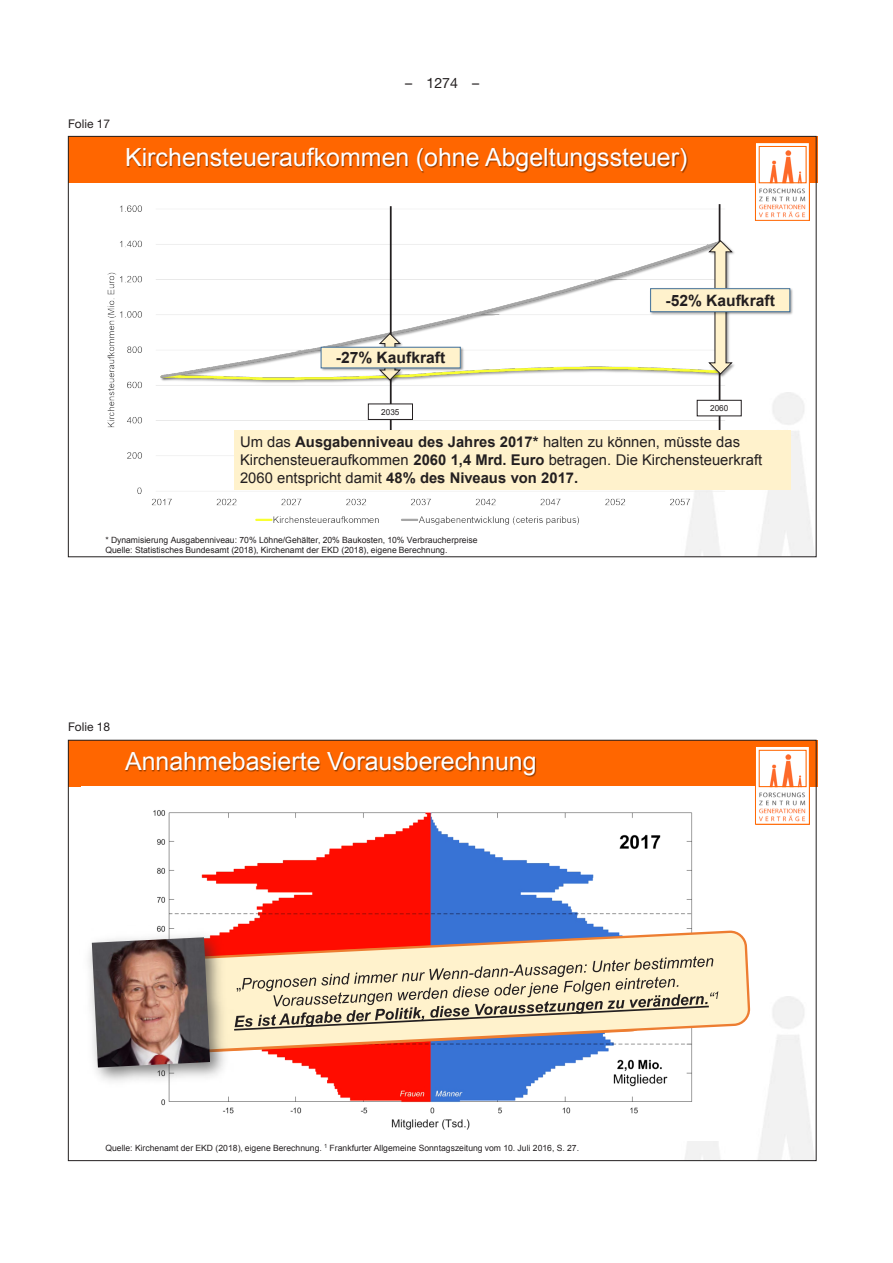
<style>
.page{position:relative;width:893px;height:1263px;background:#fff}
.page>*{position:absolute;margin:0;border:0;box-sizing:border-box;transform-origin:0 0}
.t1{font:25.05px "Arial";color:#fff}
.t2{font:700 15.6px "Arial";color:#231f20}
.t3{font:14.85px/17.7px "Arial";color:#231f20}
.t4{font:14.25px "Helvetica Neue LT";color:#231f20}
.t5{font:12px "Helvetica Neue LT";color:#231f20}
.t6{font:8.55px/10.4px "Arial";color:#231f20}
.t7{font:8.25px "Arial";color:#231f20}
.s1{font-weight:700}
</style>
<div class="page">
<div style="left:68px;top:136px;width:749px;height:47px;background:#f60"></div>
<img style="left:107px;top:204px;width:630px;height:327px">
<img style="left:127px;top:148px;width:561px;height:25px">
<svg style="left:757px;top:145px;width:50px;height:73px"></svg>
<div style="left:755px;top:143px;width:54px;height:77px;border:1px solid #f60"></div>
<div style="left:759px;top:146px;width:47px;height:37px;border:1px solid #f60"></div>
<hr style="left:719px;top:204px;width:1px;height:281px;background:#231f20">
<div style="left:697px;top:400px;width:44px;height:16px;background:#fff"></div>
<div style="left:697px;top:400px;width:45px;height:16px;border:1px solid #231f20"></div>
<img style="left:707px;top:239px;width:30px;height:140px">
<svg style="left:708px;top:240px;width:25px;height:135px"></svg>
<img style="left:649px;top:287px;width:144px;height:30px">
<img style="left:654px;top:284px;width:135px;height:39px">
<div style="left:651px;top:289px;width:139px;height:23px;background:#fff2cc"></div>
<div style="left:650px;top:288px;width:140px;height:24px;border:1px solid #41719c"></div>
<hr style="left:390px;top:206px;width:2px;height:281px;background:#231f20">
<div style="left:368px;top:404px;width:44px;height:15px;background:#fff"></div>
<div style="left:368px;top:404px;width:45px;height:16px;border:1px solid #231f20"></div>
<img style="left:377px;top:331px;width:28px;height:54px">
<svg style="left:378px;top:332px;width:24px;height:10px"></svg>
<img style="left:319px;top:345px;width:146px;height:28px">
<img style="left:325px;top:342px;width:134px;height:39px">
<div style="left:321px;top:347px;width:139px;height:21px;background:#fff2cc"></div>
<div style="left:321px;top:347px;width:140px;height:21px;border:1px solid #41719c"></div>
<div style="left:234px;top:430px;width:557px;height:59px;background:#fff2cc"></div>
<div style="left:68px;top:740px;width:749px;height:47px;background:#f60"></div>
<img style="left:153px;top:810px;width:540px;height:320px">
<img style="left:110px;top:752px;width:444px;height:35px">
<svg style="left:757px;top:748px;width:50px;height:74px"></svg>
<div style="left:755px;top:746px;width:54px;height:78px;border:1px solid #f60"></div>
<div style="left:759px;top:750px;width:47px;height:37px;border:1px solid #f60"></div>
<svg style="left:233px;top:929px;width:518px;height:128px"></svg>
<svg style="left:233px;top:956px;width:485px;height:76px"></svg>
<img style="left:88px;top:925px;width:145px;height:165px">
<img style="left:92px;top:937px;width:118px;height:130px">
<h3 class="t5" style="left:68px;top:116px;width:44px">Folie 17</h3>
<h3 class="t4" style="left:405px;top:74px;width:76px">– 1274 –</h3>
<h1 class="t1" style="left:125px;top:141px;width:564px">Kirchensteueraufkommen (ohne Abgeltungssteuer)</h1>
<h2 class="t2" style="left:336px;top:347px;width:111px">-27% Kaufkraft</h2>
<p class="t7" style="left:381px;top:406px;width:20px">2035</p>
<h2 class="t2" style="left:665px;top:290px;width:111px">-52% Kaufkraft</h2>
<p class="t7" style="left:710px;top:403px;width:20px">2060</p>
<h3 class="t3" style="left:240px;top:433px;width:524px">Um das <span class="s1">Ausgabenniveau des Jahres 2017*</span> halten zu können, müsste das<br>Kirchensteueraufkommen <span class="s1">2060 1,4 Mrd. Euro</span> betragen. Die Kirchensteuerkraft<br>2060 entspricht damit <span class="s1">48% des Niveaus von 2017.</span></h3>
<p class="t6" style="left:105px;top:535px;width:374px">* Dynamisierung Ausgabenniveau: 70% Löhne/Gehälter, 20% Baukosten, 10% Verbraucherpreise<br>Quelle: Statistisches Bundesamt (2018), Kirchenamt der EKD (2018), eigene Berechnung.</p>
<h3 class="t5" style="left:68px;top:720px;width:44px">Folie 18</h3>
<h1 class="t1" style="left:125px;top:745px;width:413px">Annahmebasierte Vorausberechnung</h1>
<p class="t6" style="left:105px;top:1143px;width:475px">Quelle: Kirchenamt der EKD (2018), eigene Berechnung. <sup>1</sup> Frankfurter Allgemeine Sonntagszeitung vom 10. Juli 2016, S. 27.</p>
</div>
